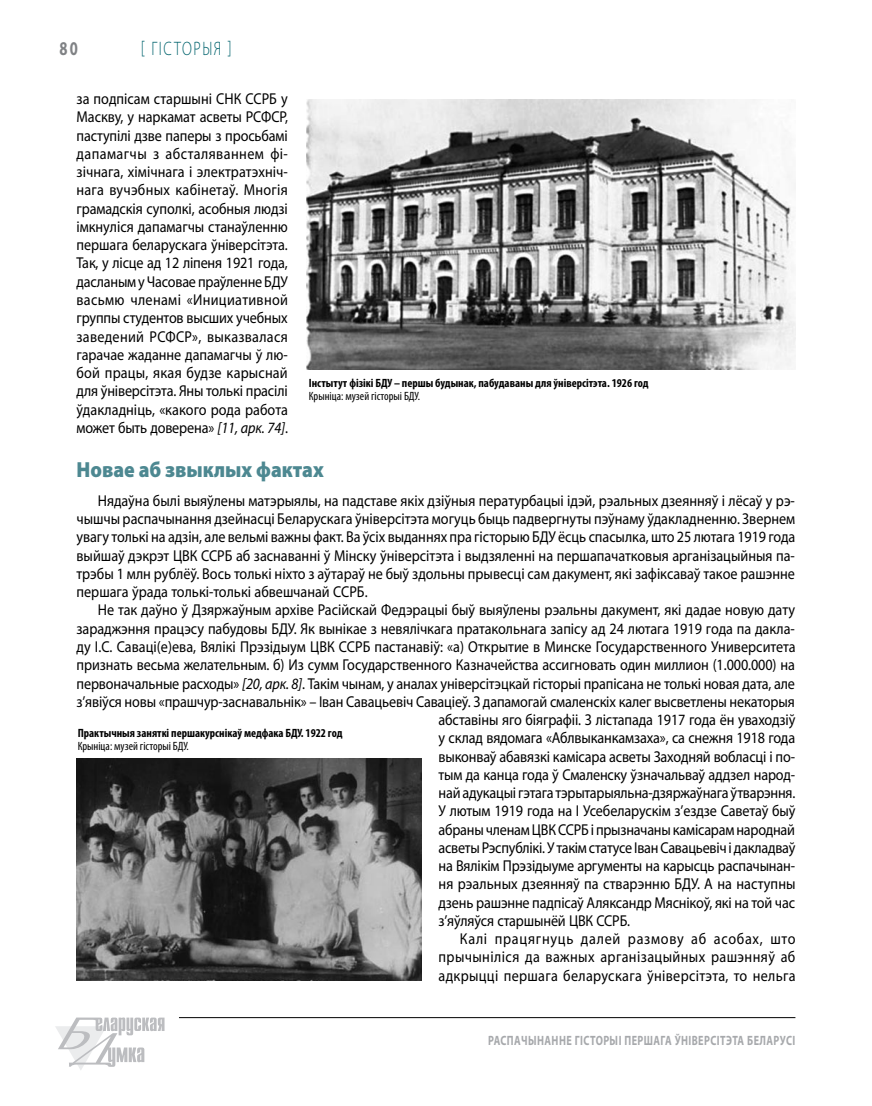
<style>
.page{position:relative;width:872px;height:1106px;background:#fff}
.page>*{position:absolute;margin:0;border:0;box-sizing:border-box;transform-origin:0 0}
.t1{font:900 21.9px "Myriad Pro";color:#4d8891;scale:.9 1}
.t2{font:300 19.5px "Myriad Pro";letter-spacing:.11em;color:#00636d;scale:.75 1}
.t3{font:700 19.5px "Myriad Pro";color:#808285;scale:.75 1}
.t4{font:15.75px/18.3px "Myriad Pro";letter-spacing:-.01em;color:#000;text-align:justify;scale:.9 1}
.t5{font:15.75px "Myriad Pro";letter-spacing:.025em;color:#000;scale:.9 1}
.t6{font:15.75px "Myriad Pro";letter-spacing:.03em;color:#000;scale:.9 1}
.t7{font:15.75px "Myriad Pro";letter-spacing:.05em;color:#000;scale:.9 1}
.t8{font:700 13.5px "Myriad Pro";letter-spacing:.04em;color:#a7a9ac;scale:.75 1}
.t9{font:700 condensed 12px "Myriad Pro";color:#000}
.t10{font:condensed 12px "Myriad Pro";color:#000}
.s1{font-style:italic}
</style>
<div class="page">
<hr style="left:179px;top:1017px;width:616px;height:1px;background:#000">
<svg style="left:55px;top:1017px;width:109px;height:53px"></svg>
<img style="left:307px;top:99px;width:488px;height:270px">
<img style="left:77px;top:759px;width:344px;height:221px">
<p class="t3" style="left:60px;top:36px;width:26px">80</p>
<p class="t2" style="left:141px;top:38px;width:123px">[ Гісторыя ]</p>
<p class="t4" style="left:77px;top:89px;width:236px">за подпісам старшыні СНК ССРБ у Маскву, у наркамат асветы РСФСР, паступілі дзве паперы з просьбамі дапамагчы з абсталяваннем фі&shy;зічнага, хімічнага і электратэхніч&shy;нага вучэбных кабінетаў. Многія грамадскія суполкі, асобныя людзі імкнуліся дапамагчы станаўленню першага беларускага ўніверсітэта.<br>Так, у лісце ад 12 ліпеня 1921 года, дасланым у Часовае праўленне БДУ васьмю членамі «Инициативной группы студентов высших учебных заведений РСФСР», выказвалася гарачае жаданне дапамагчы ў лю&shy;бой працы, якая будзе карыснай для ўніверсітэта. Яны толькі прасілі ўдакладніць, «какого рода работа может быть доверена» <span class="s1">[11, арк. 74]</span>.</p>
<h1 class="t1" style="left:77px;top:457px;width:276px">Новае аб звыклых фактах</h1>
<p class="t4" style="left:77px;top:491px;width:800px;text-indent:21px">Нядаўна былі выяўлены матэрыялы, на падставе якіх дзіўныя пературбацыі ідэй, рэальных дзеянняў і лёсаў у рэ&shy;чышчы распачынання дзейнасці Беларускага ўніверсітэта могуць быць падвергнуты пэўнаму ўдакладненню. Звернем увагу толькі на адзін, але вельмі важны факт. Ва ўсіх выданнях пра гісторыю БДУ ёсць спасылка, што 25 лютага 1919 года выйшаў дэкрэт ЦВК ССРБ аб заснаванні ў Мінску ўніверсітэта і выдзяленні на першапачатковыя арганізацыйныя па&shy;трэбы 1 млн рублёў. Вось толькі ніхто з аўтараў не быў здольны прывесці сам дакумент, які зафіксаваў такое рашэнне першага ўрада толькі-толькі абвешчанай ССРБ.</p>
<p class="t4" style="left:98px;top:601px;width:776px">Не так даўно ў Дзяржаўным архіве Расійскай Федэрацыі быў выяўлены рэальны дакумент, які дадае новую дату</p>
<p class="t4" style="left:77px;top:619px;width:799px">зараджэння працэсу пабудовы БДУ. Як вынікае з невялічкага пратакольнага запісу ад 24 лютага 1919 года па дакла-</p>
<p class="t4" style="left:77px;top:637px;width:800px">ду І.С. Саваці(е)ева, Вялікі Прэзідыум ЦВК ССРБ пастанавіў: «а) Открытие в Минске Государственного Университета</p>
<p class="t4" style="left:77px;top:655px;width:799px">признать весьма желательным. б) Из сумм Государственного Казначейства ассигновать один миллион (1.000.000) на</p>
<p class="t4" style="left:77px;top:674px;width:800px">первоначальные расходы» <span class="s1">[20, арк. 8]</span>. Такім чынам, у аналах універсітэцкай гісторыі прапісана не толькі новая дата, але</p>
<p class="t4" style="left:77px;top:692px;width:799px">з’явіўся новы «прашчур-заснавальнік» – Іван Савацьевіч Саваціеў. З дапамогай смаленскіх калег высветлены некаторыя</p>
<p class="t4" style="left:438px;top:710px;width:398px">абставіны яго біяграфіі. З лістапада 1917 года ён уваходзіў</p>
<p class="t4" style="left:438px;top:728px;width:398px">у склад вядомага «Аблвыканкамзаха», са снежня 1918 года</p>
<p class="t4" style="left:438px;top:747px;width:398px">выконваў абавязкі камісара асветы Заходняй вобласці і по-</p>
<p class="t4" style="left:438px;top:765px;width:398px">тым да канца года ў Смаленску ўзначальваў аддзел народ-</p>
<p class="t4" style="left:438px;top:783px;width:398px">най адукацыі гэтага тэрытарыяльна-дзяржаўнага ўтварэння.</p>
<p class="t4" style="left:438px;top:801px;width:398px">У лютым 1919 года на I Усебеларускім з’ездзе Саветаў быў</p>
<p class="t4" style="left:438px;top:820px;width:398px">абраны членам ЦВК ССРБ і прызначаны камісарам народнай</p>
<p class="t4" style="left:438px;top:838px;width:398px">асветы Рэспублікі. У такім статусе Іван Савацьевіч і дакладваў</p>
<p class="t4" style="left:438px;top:856px;width:398px">на Вялікім Прэзідыуме аргументы на карысць распачынан-</p>
<p class="t4" style="left:438px;top:874px;width:398px">ня рэальных дзеянняў па стварэнню БДУ. А на наступны</p>
<p class="t4" style="left:438px;top:893px;width:398px">дзень рашэнне падпісаў Аляксандр Мяснікоў, які на той час</p>
<p class="t4" style="left:438px;top:911px;width:214px">з’яўляўся старшынёй ЦВК ССРБ.</p>
<p class="t7" style="left:460px;top:929px;width:374px">Калі працягнуць далей размову аб асобах, што</p>
<p class="t6" style="left:438px;top:947px;width:398px">прычыніліся да важных арганізацыйных рашэнняў аб</p>
<p class="t5" style="left:438px;top:965px;width:398px">адкрыцці першага беларускага ўніверсітэта, то нельга</p>
<p class="t9" style="left:309px;top:375px;width:341px">Інстытут фізікі БДУ – першы будынак, пабудаваны для ўніверсітэта. 1926 год</p>
<p class="t10" style="left:309px;top:389px;width:113px">Крыніца: музей гісторыі БДУ.</p>
<p class="t9" style="left:78px;top:725px;width:266px">Практычныя заняткі першакурснікаў медфака БДУ. 1922 год</p>
<p class="t10" style="left:78px;top:739px;width:113px">Крыніца: музей гісторыі БДУ.</p>
<p class="t8" style="left:488px;top:1031px;width:18px">Распа</p>
<p class="t8" style="left:521px;top:1031px;width:32px">чынанн</p>
<p class="t8" style="left:566px;top:1031px;width:27px">е гістор</p>
<p class="t8" style="left:609px;top:1031px;width:242px">ыі першага ўні версітэта Беларусі</p>
</div>
